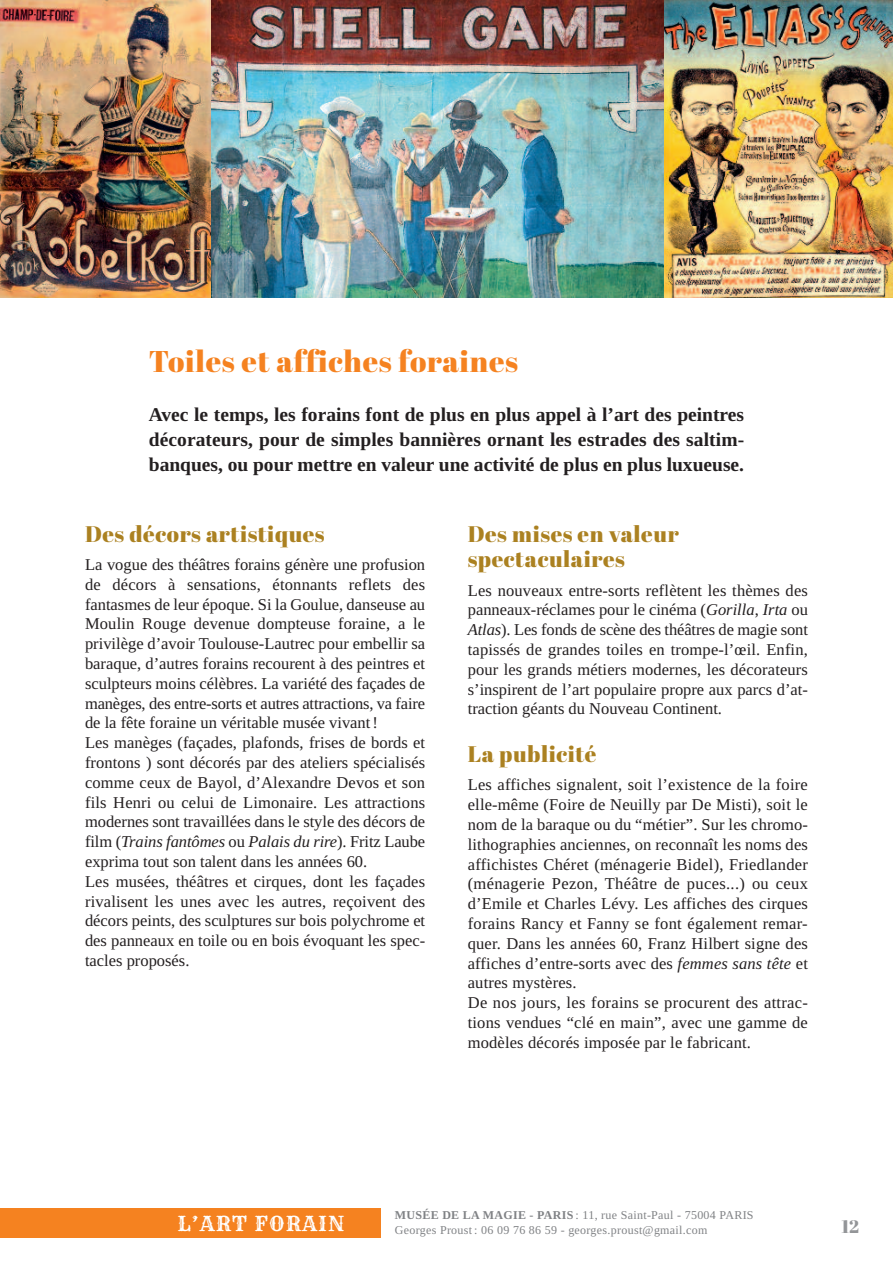
<style>
.page{position:relative;width:893px;height:1263px;background:#fff}
.page>*{position:absolute;margin:0;border:0;box-sizing:border-box;transform-origin:0 0}
.t1{font:30px "Abril Fatface";letter-spacing:.025em;color:#f58220}
.t2{font:22.5px/25.5px "Abril Fatface";letter-spacing:.025em;color:#ab8121}
.t3{font:20.25px "Rye";letter-spacing:.06em;color:#fff}
.t4{font:700 19.5px/24.8px "Tinos";color:#231f20;text-align:justify}
.t5{font:18px "Abril Fatface";color:#939598}
.t6{font:16.5px/19.8px "Tinos";letter-spacing:.01em;color:#231f20}
.t7{font:12px/14.4px "Tinos";letter-spacing:.025em;color:#808285}
.s1{font-style:italic}
.s2{font-weight:700}
</style>
<div class="page">
<div style="left:0;top:1208px;width:381px;height:29px;background:#f58220"></div>
<img style="left:663px;top:0;width:230px;height:298px">
<img style="left:0;top:0;width:211px;height:298px">
<img style="left:211px;top:0;width:452px;height:298px">
<h1 class="t1" style="left:149px;top:340px;width:371px">Toiles et affiches foraines</h1>
<p class="t4" style="left:149px;top:402px;width:597px">Avec le temps, les forains font de plus en plus appel à l’art des peintres décorateurs, pour de simples bannières ornant les estrades des saltim&shy;banques, ou pour mettre en valeur une activité de plus en plus luxueuse.</p>
<h2 class="t2" style="left:85px;top:520px;width:241px">Des décors artistiques</h2>
<p class="t6" style="left:85px;top:554px;width:342px">La vogue des théâtres forains génère une profusion de décors à sensations, étonnants reflets des fantasmes de leur époque. Si la Goulue, danseuse au Moulin Rouge devenue dompteuse foraine, a le privilège d’avoir Toulouse-Lautrec pour embellir sa baraque, d’autres forains recourent à des peintres et sculpteurs moins célèbres. La variété des façades de manèges, des entre-sorts et autres attractions, va faire de la fête foraine un véritable musée vivant!<br>Les manèges (façades, plafonds, frises de bords et frontons ) sont décorés par des ateliers spécialisés comme ceux de Bayol, d’Alexandre Devos et son fils Henri ou celui de Limonaire. Les attractions modernes sont travaillées dans le style des décors de film (<span class="s1">Trains fantômes</span> ou <span class="s1">Palais du rire</span>). Fritz Laube exprima tout son talent dans les années 60.<br>Les musées, théâtres et cirques, dont les façades rivalisent les unes avec les autres, reçoivent des décors peints, des sculptures sur bois polychrome et des panneaux en toile ou en bois évoquant les spec&shy;tacles proposés.</p>
<h2 class="t2" style="left:468px;top:520px;width:213px">Des mises en valeur spectaculaires</h2>
<p class="t6" style="left:468px;top:580px;width:342px;text-align:justify">Les nouveaux entre-sorts reflètent les thèmes des panneaux-réclames pour le cinéma (<span class="s1">Gorilla</span>, <span class="s1">Irta</span> ou <span class="s1">Atlas</span>). Les fonds de scène des théâtres de magie sont tapissés de grandes toiles en trompe-l’œil. Enfin, pour les grands métiers modernes, les décorateurs s’inspirent de l’art populaire propre aux parcs d’at&shy;traction géants du Nouveau Continent.</p>
<h2 class="t2" style="left:468px;top:741px;width:130px">La publicité</h2>
<p class="t6" style="left:468px;top:775px;width:342px">Les affiches signalent, soit l’existence de la foire elle-même (Foire de Neuilly par De Misti), soit le nom de la baraque ou du “métier”. Sur les chromo&shy;lithographies anciennes, on reconnaît les noms des affichistes Chéret (ménagerie Bidel), Friedlander (ménagerie Pezon, Théâtre de puces...) ou ceux d’Emile et Charles Lévy. Les affiches des cirques forains Rancy et Fanny se font également remar&shy;quer. Dans les années 60, Franz Hilbert signe des affiches d’entre-sorts avec des <span class="s1">femmes sans tête</span> et autres mystères.<br>De nos jours, les forains se procurent des attrac&shy;tions vendues “clé en main”, avec une gamme de modèles décorés imposée par le fabricant.</p>
<p class="t3" style="left:177px;top:1212px;width:169px">L’ART FORAIN</p>
<p class="t7" style="left:395px;top:1208px;width:360px"><span class="s2">MUSÉE DE LA MAGIE - PARIS</span> : 11, rue Saint-Paul - 75004 PARIS<br>Georges Proust : 06 09 76 86 59 - georges.proust@gmail.com</p>
<p class="t5" style="left:841px;top:1214px;width:19px">12</p>
</div>
